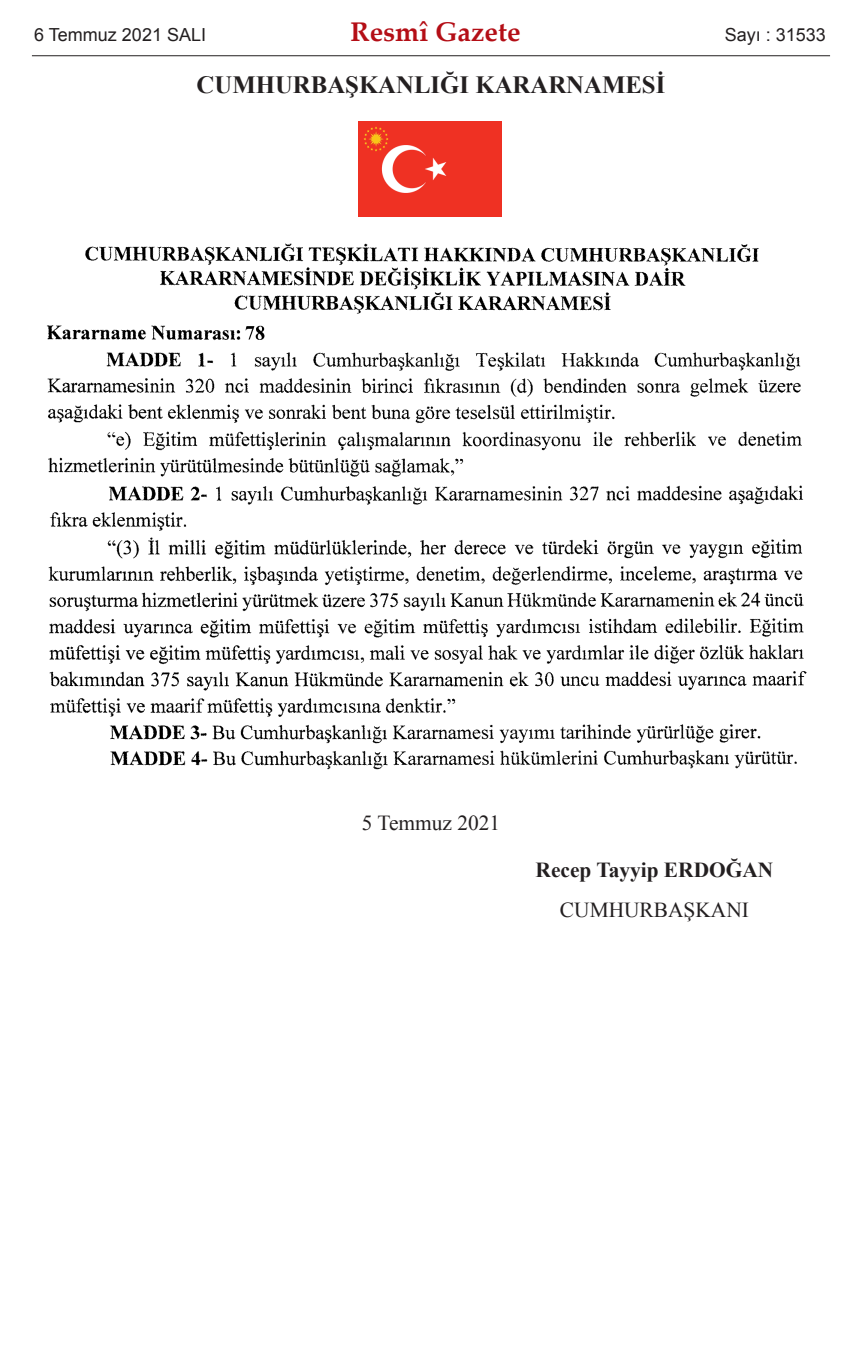
<style>
.page{position:relative;width:862px;height:1365px;background:#fff}
.page>*{position:absolute;margin:0;border:0;box-sizing:border-box;transform-origin:0 0}
.t1{font:700 27px "Palatino Linotype";color:#b40e16}
.t2{font:700 24.75px "Times New Roman";color:#231f20}
.t3{font:21.38px "Times New Roman";color:#231f20}
.t4{font:700 21.38px "Times New Roman";color:#231f20}
.t5{font:18px "Arial";color:#231f20}
</style>
<div class="page">
<img style="left:358px;top:121px;width:143px;height:96px">
<img style="left:47px;top:243px;width:760px;height:527px">
<hr style="left:32px;top:55px;width:797px;height:1px;background:#231f20">
<p class="t5" style="left:34px;top:25px;width:173px">6 Temmuz 2021 SALI</p>
<p class="t1" style="left:350px;top:21px;width:171px">Resmî Gazete</p>
<p class="t5" style="left:724px;top:25px;width:103px">Sayı : 31533</p>
<p class="t2" style="left:196px;top:71px;width:470px">CUMHURBAŞKANLIĞI KARARNAMESİ</p>
<p class="t3" style="left:361px;top:811px;width:140px">5 Temmuz 2021</p>
<p class="t4" style="left:535px;top:858px;width:239px">Recep Tayyip ERDOĞAN</p>
<p class="t3" style="left:559px;top:898px;width:190px">CUMHURBAŞKANI</p>
</div>
